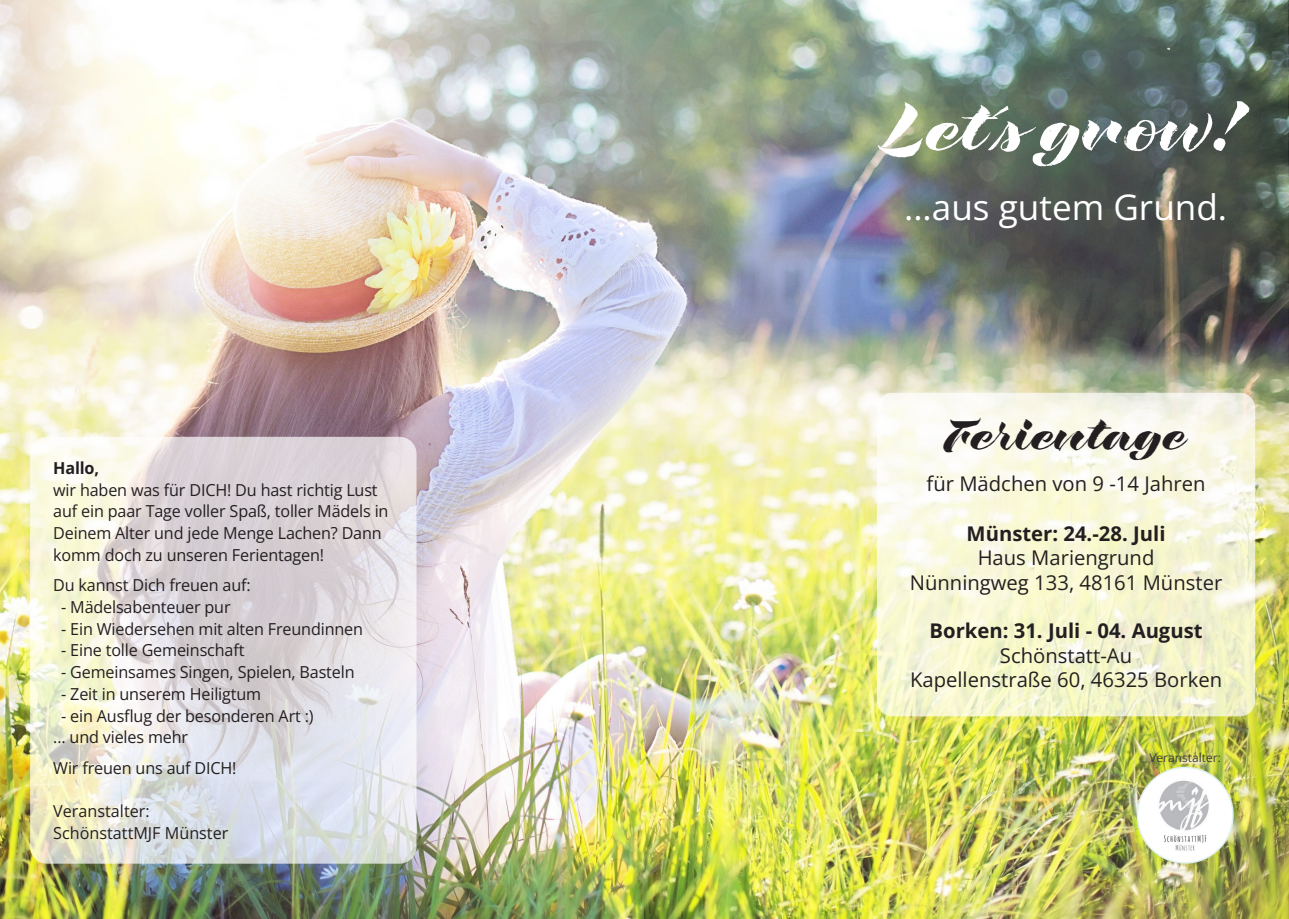
<style>
.page{position:relative;width:1289px;height:919px;background:#fff}
.page>*{position:absolute;margin:0;border:0;box-sizing:border-box;transform-origin:0 0}
.t1{font:67.05px "Rough Love";color:#fff}
.t2{font:44.55px "Rough Love";color:#231f20}
.t3{font:35.1px "Open Sans";color:#fff}
.t4{font:20.25px/24.3px "Open Sans";color:#231f20;text-align:center}
.t5{font:700 20.25px "Open Sans";color:#231f20}
.t6{font:16.5px/21.8px "Open Sans";letter-spacing:-.01em;color:#231f20}
.t7{font:700 16.5px "Open Sans";letter-spacing:-.01em;color:#231f20}
.t8{font:12px "Open Sans";color:#3e3e3f}
</style>
<div class="page">
<img style="left:0;top:0;width:1288px;height:918px">
<svg style="left:30px;top:437px;width:386px;height:426px;background:#e2e0dd"></svg>
<svg style="left:877px;top:393px;width:378px;height:323px"></svg>
<img style="left:1137px;top:767px;width:95px;height:95px;border-radius:48px">
<div style="left:1136px;top:766px;width:97px;height:97px;border:2px solid #e0f2f0;border-radius:50%"></div>
<p class="t7" style="left:53px;top:456px;width:47px">Hallo,</p>
<p class="t6" style="left:53px;top:478px;width:337px">wir haben was für DICH! Du hast richtig Lust auf ein paar Tage voller Spaß, toller Mädels in Deinem Alter und jede Menge Lachen? Dann komm doch zu unseren Ferientagen!</p>
<p class="t6" style="left:53px;top:573px;width:199px">Du kannst Dich freuen auf:</p>
<p class="t6" style="left:61px;top:595px;width:171px">- Mädelsabenteuer pur</p>
<p class="t6" style="left:61px;top:617px;width:303px">- Ein Wiedersehen mit alten Freundinnen</p>
<p class="t6" style="left:61px;top:639px;width:185px">- Eine tolle Gemeinschaft</p>
<p class="t6" style="left:61px;top:660px;width:295px">- Gemeinsames Singen, Spielen, Basteln</p>
<p class="t6" style="left:61px;top:682px;width:201px">- Zeit in unserem Heiligtum</p>
<p class="t6" style="left:53px;top:704px;width:262px;text-indent:8px">- ein Ausflug der besonderen Art :) ... und vieles mehr</p>
<p class="t6" style="left:53px;top:756px;width:185px">Wir freuen uns auf DICH!</p>
<p class="t6" style="left:53px;top:799px;width:177px">Veranstalter:<br>SchönstattMJF Münster</p>
<h1 class="t1" style="left:881px;top:86px;width:370px">Let´s grow!</h1>
<h3 class="t3" style="left:904px;top:183px;width:324px">...aus gutem Grund.</h3>
<h2 class="t2" style="left:945px;top:406px;width:243px">Ferientage</h2>
<p class="t4" style="left:926px;top:471px;width:280px">für Mädchen von 9 -14 Jahren</p>
<p class="t5" style="left:966px;top:520px;width:200px">Münster: 24.-28. Juli</p>
<p class="t4" style="left:909px;top:545px;width:314px">Haus Mariengrund<br>Nünningweg 133, 48161 Münster</p>
<p class="t5" style="left:929px;top:617px;width:274px">Borken: 31. Juli - 04. August</p>
<p class="t4" style="left:910px;top:642px;width:313px">Schönstatt-Au<br>Kapellenstraße 60, 46325 Borken</p>
<p class="t8" style="left:1149px;top:749px;width:73px">Veranstalter:</p>
</div>
